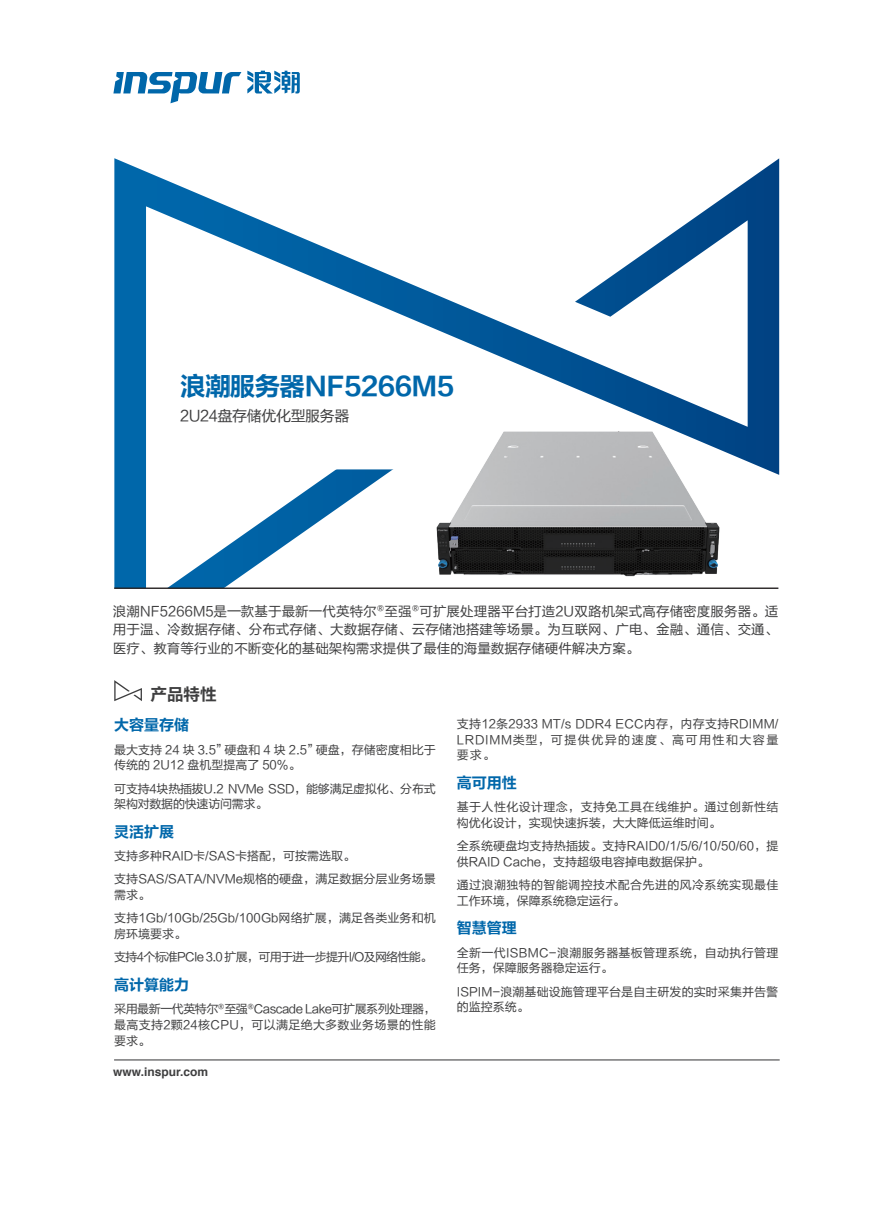
<style>
.page{position:relative;width:893px;height:1212px;background:#fff}
.page>*{position:absolute;margin:0;border:0;box-sizing:border-box;transform-origin:0 0}
.t1{font:25.5px "FZLTCHJW GB1 0";letter-spacing:-.025em;color:#0067aa}
.t2{font:16.5px "FZLTCHJW GB1 0";color:#3e3e3f}
.t3{font:15px "FZLTCHJW GB1 0";color:#0067aa}
.t4{font:15px "FZLTHJW GB1 0";letter-spacing:-.025em;color:#3e3e3f}
.t5{font:13.5px/18.8px "FZLTHJW GB1 0";color:#3e3e3f;text-align:justify}
.t6{font:12px/15.8px "FZLTHJW GB1 0";letter-spacing:.005em;color:#3e3e3f}
.t7{font:12px/15.8px "FZLTHJW GB1 0";letter-spacing:.03em;color:#3e3e3f}
.t8{font:12px/15.8px "FZLTHJW GB1 0";letter-spacing:-.02em;color:#3e3e3f}
.t9{font:12px/15.8px "FZLTHJW GB1 0";letter-spacing:.025em;color:#3e3e3f}
.t10{font:12px/23.2px "FZLTHJW GB1 0";letter-spacing:-.06em;color:#3e3e3f}
.t11{font:700 12px "Helvetica";color:#3e3e3f}
</style>
<div class="page">
<svg style="left:114px;top:158px;width:665px;height:429px"></svg>
<hr style="left:114px;top:587px;width:664px;height:2px;background:#231f20">
<hr style="left:114px;top:1059px;width:666px;height:1px;background:#3e3e3f">
<svg style="left:114px;top:680px;width:28px;height:21px"></svg>
<svg style="left:172px;top:362px;width:58px;height:107px"></svg>
<svg style="left:113px;top:72px;width:128px;height:31px"></svg>
<svg style="left:247px;top:71px;width:53px;height:22px"></svg>
<img style="left:230px;top:311px;width:550px;height:278px">
<h1 class="t1" style="left:180px;top:372px;width:276px">浪潮服务器NF5266M5</h1>
<p class="t4" style="left:180px;top:407px;width:171px">2U24盘存储优化型服务器</p>
<p class="t5" style="left:113px;top:602px;width:667px">浪潮NF5266M5是一款基于最新一代英特尔<sup>®</sup>至强<sup>®</sup>可扩展处理器平台打造2U双路机架式高存储密度服务器。适用于温、冷数据存储、分布式存储、大数据存储、云存储池搭建等场景。为互联网、广电、金融、通信、交通、医疗、教育等行业的不断变化的基础架构需求提供了最佳的海量数据存储硬件解决方案。</p>
<h2 class="t2" style="left:151px;top:686px;width:67px">产品特性</h2>
<p class="t3" style="left:114px;top:717px;width:76px">大容量存储</p>
<p class="t6" style="left:114px;top:742px;width:323px">最大支持 24 块 3.5”硬盘和 4 块 2.5”硬盘，存储密度相比于传统的 2U12 盘机型提高了 50%。</p>
<p class="t8" style="left:114px;top:781px;width:323px">可支持4块热插拔U.2 NVMe SSD，能够满足虚拟化、分布式架构对数据的快速访问需求。</p>
<p class="t3" style="left:114px;top:823px;width:61px">灵活扩展</p>
<p class="t6" style="left:114px;top:845px;width:323px;line-height:23.2px">支持多种RAID卡/SAS卡搭配，可按需选取。<br>支持SAS/SATA/NVMe规格的硬盘，满足数据分层业务场景</p>
<p class="t6" style="left:114px;top:884px;width:323px;line-height:23.2px">需求。<br>支持1Gb/10Gb/25Gb/100Gb网络扩展，满足各类业务和机</p>
<p class="t10" style="left:114px;top:922px;width:319px">房环境要求。<br>支持4个标准PCIe 3.0 扩展，可用于进一步提升I/O及网络性能。</p>
<p class="t3" style="left:114px;top:976px;width:76px">高计算能力</p>
<p class="t6" style="left:114px;top:1001px;width:323px;text-align:justify">采用最新一代英特尔<sup>®</sup>至强<sup>®</sup>Cascade Lake可扩展系列处理器，最高支持2颗24核CPU，可以满足绝大多数业务场景的性能要求。</p>
<p class="t11" style="left:113px;top:1062px;width:96px">www.inspur.com</p>
<p class="t6" style="left:457px;top:716px;width:323px;text-align:justify">支持12条2933 MT/s DDR4 ECC内存，内存支持RDIMM/ LRDIMM类型，可提供优异的速度、高可用性和大容量要求。</p>
<p class="t3" style="left:457px;top:774px;width:61px">高可用性</p>
<p class="t7" style="left:457px;top:799px;width:323px">基于人性化设计理念，支持免工具在线维护。通过创新性结构优化设计，实现快速拆装，大大降低运维时间。</p>
<p class="t6" style="left:457px;top:838px;width:323px">全系统硬盘均支持热插拔。支持RAID0/1/5/6/10/50/60，提供RAID Cache，支持超级电容掉电数据保护。</p>
<p class="t7" style="left:457px;top:877px;width:323px">通过浪潮独特的智能调控技术配合先进的风冷系统实现最佳工作环境，保障系统稳定运行。</p>
<p class="t3" style="left:457px;top:920px;width:61px">智慧管理</p>
<p class="t9" style="left:457px;top:945px;width:323px">全新一代ISBMC-浪潮服务器基板管理系统，自动执行管理任务，保障服务器稳定运行。</p>
<p class="t6" style="left:457px;top:984px;width:323px">ISPIM-浪潮基础设施管理平台是自主研发的实时采集并告警的监控系统。</p>
</div>
